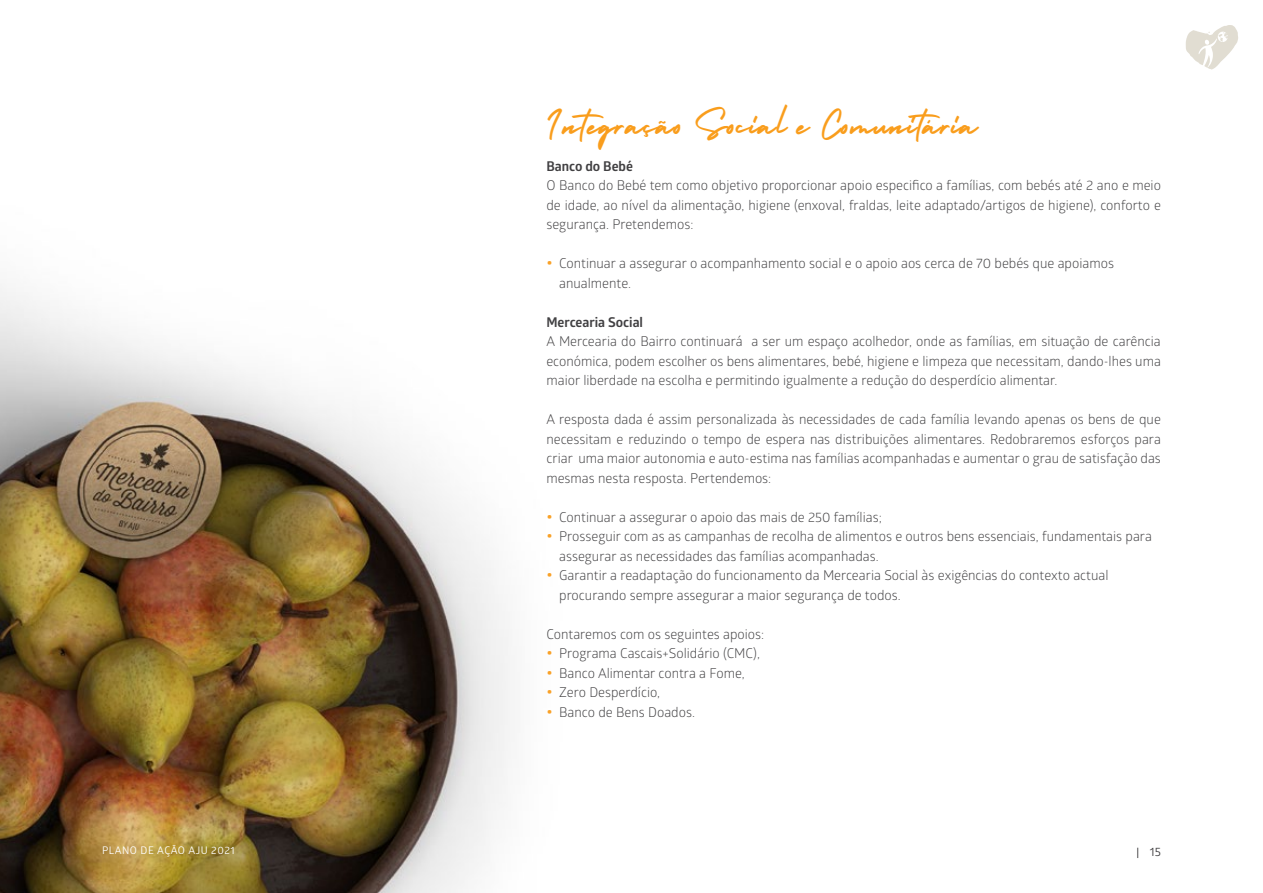
<style>
.page{position:relative;width:1263px;height:893px;background:#fff}
.page>*{position:absolute;margin:0;border:0;box-sizing:border-box;transform-origin:0 0}
.t1{font:24px "Holiday";letter-spacing:.05em;color:#f99d1c}
.t2{font:13.5px/19.5px "Glober";color:#414042;text-align:justify}
.t3{font:700 13.5px "Glober";color:#414042}
.t4{font:12px "Glober";color:#414042}
.t5{font:10.5px "Glober";letter-spacing:.05em;color:#fff}
.s1{font-family:"BMW Type Next Latin TT";font-weight:300;color:#f9a127}
.s2{font-size:10.5px;color:#292829}
</style>
<div class="page">
<svg style="left:1185px;top:25px;width:53px;height:45px"></svg>
<img style="left:0;top:284px;width:510px;height:609px">
<p class="t5" style="left:102px;top:843px;width:134px">PLANO DE AÇÃO AJU 2021</p>
<h1 class="t1" style="left:546px;top:109px;width:433px">Integração Social e Comunitária</h1>
<p class="t3" style="left:546px;top:156px;width:88px">Banco do Bebé</p>
<p class="t2" style="left:546px;top:175px;width:616px">O Banco do Bebé tem como objetivo proporcionar apoio especifico a famílias, com bebés até 2 ano e meio de idade, ao nível da alimentação, higiene (enxoval, fraldas, leite adaptado/artigos de higiene), conforto e segurança. Pretendemos:</p>
<p class="t2" style="left:559px;top:253px;width:556px;text-indent:-13px"><span class="s1">•</span> Continuar a assegurar o acompanhamento social e o apoio aos cerca de 70 bebés que apoiamos anualmente.</p>
<p class="t3" style="left:546px;top:312px;width:98px">Mercearia Social</p>
<p class="t2" style="left:546px;top:331px;width:616px">A Mercearia do Bairro continuará a ser um espaço acolhedor, onde as famílias, em situação de carência económica, podem escolher os bens alimentares, bebé, higiene e limpeza que necessitam, dando-lhes uma maior liberdade na escolha e permitindo igualmente a redução do desperdício alimentar.</p>
<p class="t2" style="left:546px;top:409px;width:616px">A resposta dada é assim personalizada às necessidades de cada família levando apenas os bens de que necessitam e reduzindo o tempo de espera nas distribuições alimentares. Redobraremos esforços para criar uma maior autonomia e auto-estima nas famílias acompanhadas e aumentar o grau de satisfação das mesmas nesta resposta. Pertendemos:</p>
<p class="t2" style="left:546px;top:506px;width:337px"><span class="s1">•</span> Continuar a assegurar o apoio das mais de 250 famílias;</p>
<p class="t2" style="left:559px;top:526px;width:594px;text-indent:-13px"><span class="s1">•</span> Prosseguir com as as campanhas de recolha de alimentos e outros bens essenciais, fundamentais para assegurar as necessidades das famílias acompanhadas.</p>
<p class="t2" style="left:559px;top:565px;width:551px;text-indent:-13px"><span class="s1">•</span> Garantir a readaptação do funcionamento da Mercearia Social às exigências do contexto actual procurando sempre assegurar a maior segurança de todos.</p>
<p class="t2" style="left:546px;top:623px;width:219px">Contaremos com os seguintes apoios:</p>
<p class="t2" style="left:546px;top:643px;width:215px"><span class="s1">•</span> Programa Cascais+Solidário (CMC),</p>
<p class="t2" style="left:546px;top:662px;width:200px"><span class="s1">•</span> Banco Alimentar contra a Fome,</p>
<p class="t2" style="left:546px;top:682px;width:115px"><span class="s1">•</span> Zero Desperdício,</p>
<p class="t2" style="left:546px;top:701px;width:150px"><span class="s1">•</span> Banco de Bens Doados.</p>
<p class="t4" style="left:1137px;top:843px;width:26px"><span class="s2">|</span> 15</p>
</div>
